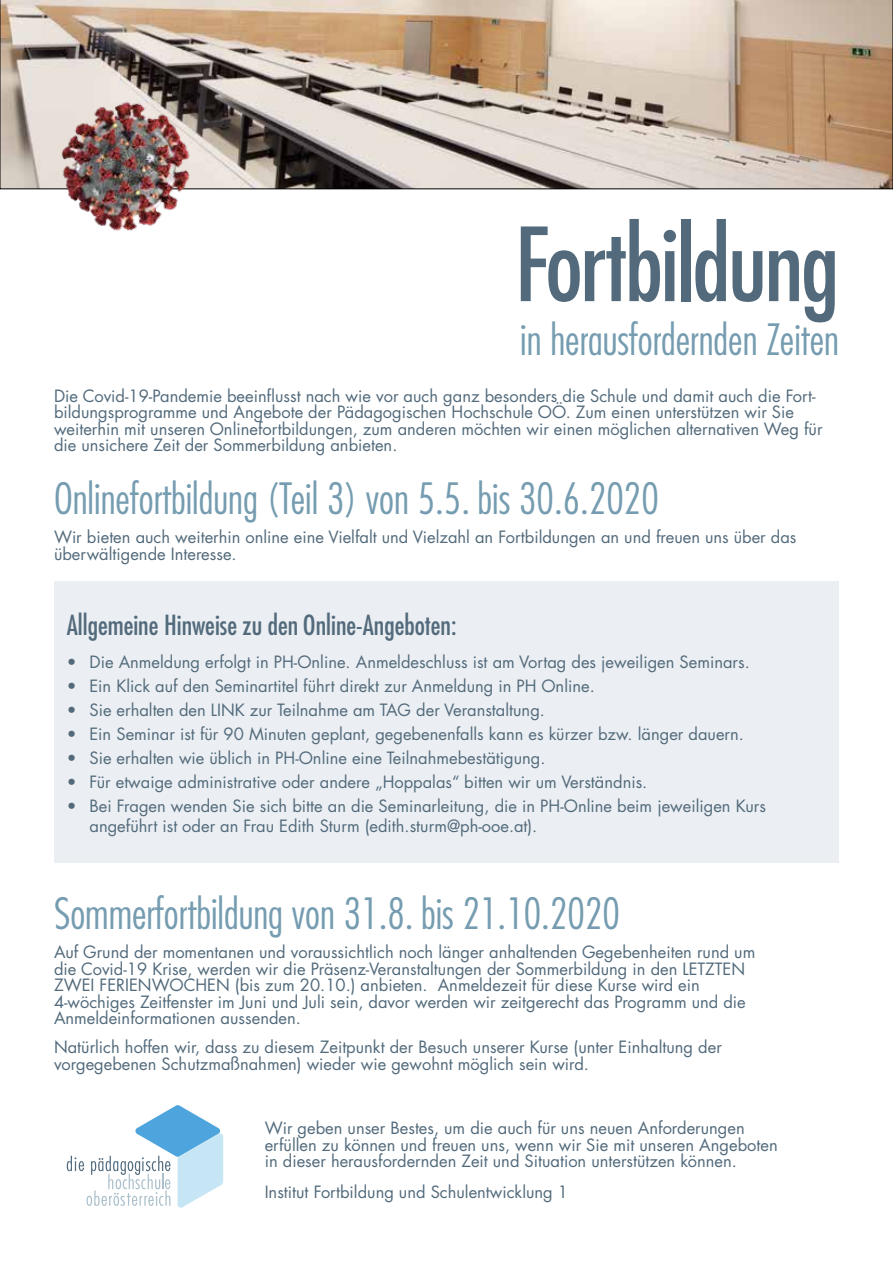
<style>
.page{position:relative;width:893px;height:1263px;background:#fff}
.page>*{position:absolute;margin:0;border:0;box-sizing:border-box;transform-origin:0 0}
.t1{font:500 condensed 99px "Futura LT Pro";letter-spacing:-.02em;color:#526a7b}
.t2{font:300 condensed 42px "Futura LT Pro";color:#759cb0}
.t3{font:500 condensed 27px "Futura LT Pro";color:#526a7b}
.t4{font:16.5px/16.5px "Futura LT Pro";color:#526a7b}
</style>
<div class="page">
<svg style="left:0;top:0;width:893px;height:189px"></svg>
<img style="left:0;top:94px;width:258px;height:137px">
<svg style="left:67px;top:1105px;width:156px;height:103px"></svg>
<div style="left:54px;top:582px;width:785px;height:281px;background:#ebeff3"></div>
<h1 class="t1" style="left:515px;top:196px;width:326px">Fortbildung</h1>
<h2 class="t2" style="left:520px;top:313px;width:320px">in herausfordernden Zeiten</h2>
<p class="t4" style="left:54px;top:387px;width:770px">Die Covid-19-Pandemie beeinflusst nach wie vor auch ganz besonders die Schule und damit auch die Fort&shy;bildungsprogramme und Angebote der Pädagogischen Hochschule OÖ. Zum einen unterstützen wir Sie weiterhin mit unseren Onlinefortbildungen, zum anderen möchten wir einen möglichen alternativen Weg für die unsichere Zeit der Sommerbildung anbieten.</p>
<h2 class="t2" style="left:54px;top:472px;width:606px">Onlinefortbildung (Teil 3) von 5.5. bis 30.6.2020</h2>
<p class="t4" style="left:54px;top:529px;width:744px">Wir bieten auch weiterhin online eine Vielfalt und Vielzahl an Fortbildungen an und freuen uns über das überwältigende Interesse.</p>
<h3 class="t3" style="left:67px;top:607px;width:391px">Allgemeine Hinweise zu den Online-Angeboten:</h3>
<p class="t4" style="left:67px;top:653px;width:685px">• Die Anmeldung erfolgt in PH-Online. Anmeldeschluss ist am Vortag des jeweiligen Seminars.</p>
<p class="t4" style="left:67px;top:677px;width:529px">• Ein Klick auf den Seminartitel führt direkt zur Anmeldung in PH Online.</p>
<p class="t4" style="left:67px;top:701px;width:480px">• Sie erhalten den LINK zur Teilnahme am TAG der Veranstaltung.</p>
<p class="t4" style="left:67px;top:725px;width:679px">• Ein Seminar ist für 90 Minuten geplant, gegebenenfalls kann es kürzer bzw. länger dauern.</p>
<p class="t4" style="left:67px;top:749px;width:480px">• Sie erhalten wie üblich in PH-Online eine Teilnahmebestätigung.</p>
<p class="t4" style="left:67px;top:773px;width:582px">• Für etwaige administrative oder andere „Hoppalas“ bitten wir um Verständnis.</p>
<p class="t4" style="left:90px;top:796px;width:678px;line-height:19.8px;text-indent:-23px">• Bei Fragen wenden Sie sich bitte an die Seminarleitung, die in PH-Online beim jeweiligen Kurs angeführt ist oder an Frau Edith Sturm (edith.sturm@ph-ooe.at).</p>
<h2 class="t2" style="left:54px;top:887px;width:567px">Sommerfortbildung von 31.8. bis 21.10.2020</h2>
<p class="t4" style="left:54px;top:944px;width:703px">Auf Grund der momentanen und voraussichtlich noch länger anhaltenden Gegebenheiten rund um die Covid-19 Krise, werden wir die Präsenz-Veranstaltungen der Sommerbildung in den LETZTEN ZWEI FERIENWOCHEN (bis zum 20.10.) anbieten. Anmeldezeit für diese Kurse wird ein 4-wöchiges Zeitfenster im Juni und Juli sein, davor werden wir zeitgerecht das Programm und die Anmeldeinformationen aussenden.</p>
<p class="t4" style="left:54px;top:1039px;width:669px">Natürlich hoffen wir, dass zu diesem Zeitpunkt der Besuch unserer Kurse (unter Einhaltung der vorgegebenen Schutzmaßnahmen) wieder wie gewohnt möglich sein wird.</p>
<p class="t4" style="left:265px;top:1120px;width:514px">Wir geben unser Bestes, um die auch für uns neuen Anforderungen erfüllen zu können und freuen uns, wenn wir Sie mit unseren Angeboten in dieser herausfordernden Zeit und Situation unterstützen können.</p>
<p class="t4" style="left:265px;top:1183px;width:305px">Institut Fortbildung und Schulentwicklung 1</p>
</div>
